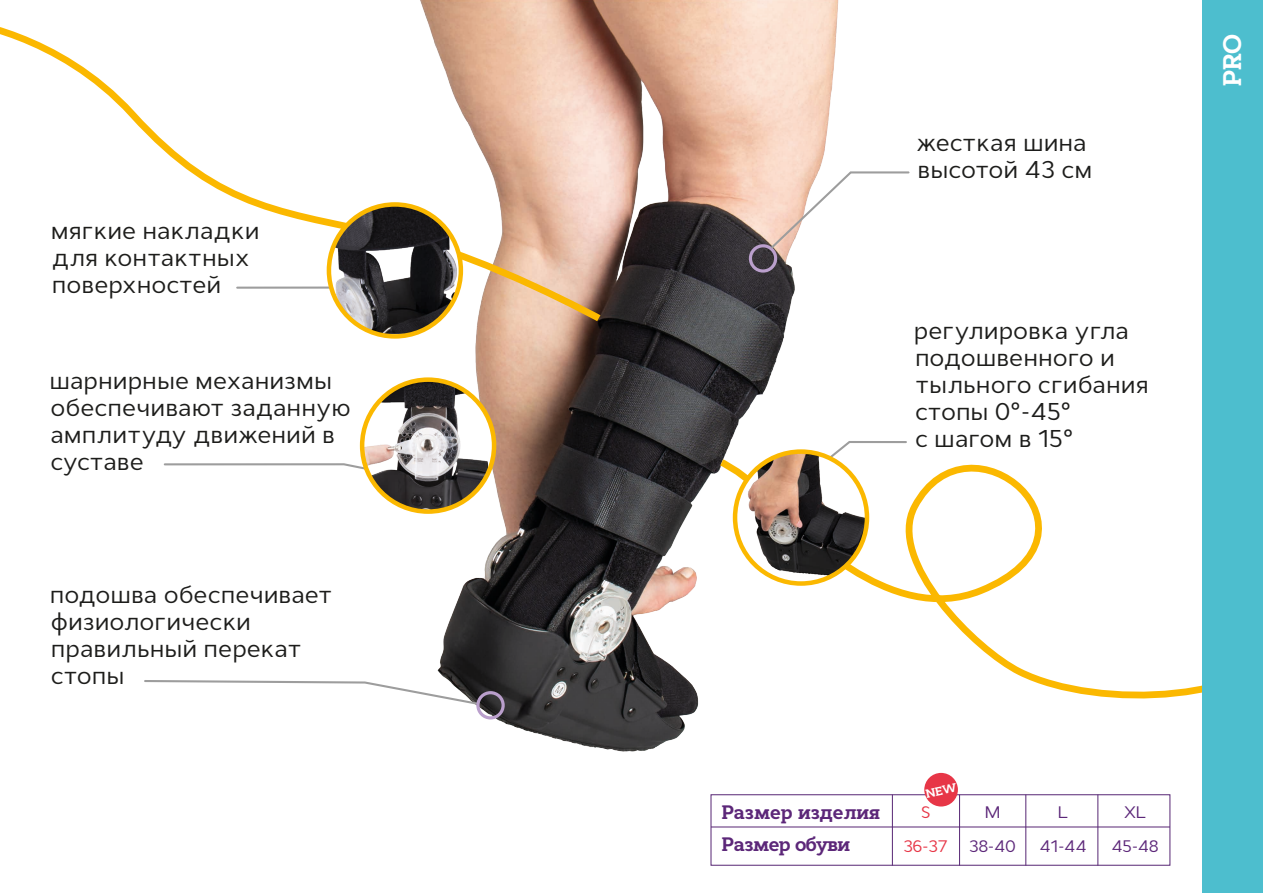
<style>
.page{position:relative;width:1263px;height:893px;background:#fff}
.page>*{position:absolute;margin:0;border:0;box-sizing:border-box;transform-origin:0 0}
.t1{font:700 25.5px "Cyntho Slab Pro";color:#fff}
.t2{font:24.3px/27px "Cyntho Pro";color:#1d1d1b}
.t3{font:700 19.5px/32px "Cyntho Slab Pro";letter-spacing:-.025em;color:#5c2779}
.t4{font:16.65px/34px "Cyntho Pro";letter-spacing:-.025em;color:#5c2779;text-align:center}
.t5{font:16.65px/34px "Cyntho Pro";color:#e73647;text-align:center}
</style>
<div class="page">
<img style="left:377px;top:0;width:462px;height:752px">
<svg style="left:715px;top:403px;width:488px;height:317px"></svg>
<svg style="left:144px;top:679px;width:336px;height:27px"></svg>
<div style="left:476px;top:691px;width:29px;height:28px;border:3px solid #ba9fcc;border-radius:50%"></div>
<svg style="left:827px;top:440px;width:81px;height:21px"></svg>
<div style="left:749px;top:244px;width:28px;height:29px;border:3px solid #ba9fcc;border-radius:50%"></div>
<hr style="left:959px;top:795px;width:1px;height:71px;background:#572674">
<hr style="left:892px;top:795px;width:1px;height:71px;background:#572674">
<hr style="left:711px;top:827px;width:459px;height:1px;background:#572674">
<div style="left:711px;top:794px;width:459px;height:72px;border:1px solid #572674"></div>
<hr style="left:1025px;top:795px;width:1px;height:71px;background:#572674">
<hr style="left:1097px;top:795px;width:1px;height:71px;background:#572674">
<svg style="left:0;top:15px;width:606px;height:310px"></svg>
<svg style="left:769px;top:170px;width:141px;height:80px"></svg>
<img style="left:735px;top:452px;width:132px;height:131px;border-radius:66px">
<div style="left:733px;top:449px;width:136px;height:137px;border:4px solid #fbb800;border-radius:50%"></div>
<svg style="left:163px;top:463px;width:204px;height:8px"></svg>
<img style="left:362px;top:380px;width:132px;height:132px;border-radius:66px">
<div style="left:360px;top:377px;width:136px;height:137px;border:4px solid #fbb800;border-radius:50%"></div>
<svg style="left:235px;top:285px;width:96px;height:9px"></svg>
<img style="left:332px;top:206px;width:129px;height:128px">
<div style="left:327px;top:202px;width:136px;height:137px;border:4px solid #fbb800;border-radius:50%"></div>
<div style="left:1203px;top:0;width:60px;height:893px;background:#4dbece"></div>
<div style="left:924px;top:773px;width:34px;height:33px;background:#e73647;border-radius:50%"></div>
<p class="t2" style="left:51px;top:217px;width:210px">мягкие накладки для контактных поверхностей</p>
<p class="t2" style="left:49px;top:368px;width:303px">шарнирные механизмы обеспечивают заданную амплитуду движений в суставе</p>
<p class="t2" style="left:50px;top:581px;width:284px">подошва обеспечивает физиологически правильный перекат стопы</p>
<p class="t2" style="left:916px;top:130px;width:177px">жесткая шина высотой 43 см</p>
<p class="t2" style="left:914px;top:318px;width:236px">регулировка угла подошвенного и тыльного сгибания стопы 0°-45°<br>с шагом в 15°</p>
<p class="t1" style="left:1216px;top:86px;width:54px;rotate:-90deg">PRO</p>
<p class="t3" style="left:722px;top:796px;width:160px">Размер изделия<br>Размер обуви</p>
<p class="t4" style="left:969px;top:795px;width:48px">M<br>38-40</p>
<p class="t5" style="left:903px;top:795px;width:46px">S<br>36-37</p>
<p class="t4" style="left:1039px;top:795px;width:49px">L<br>41-44</p>
<p class="t4" style="left:1111px;top:795px;width:49px">XL<br>45-48</p>
</div>
